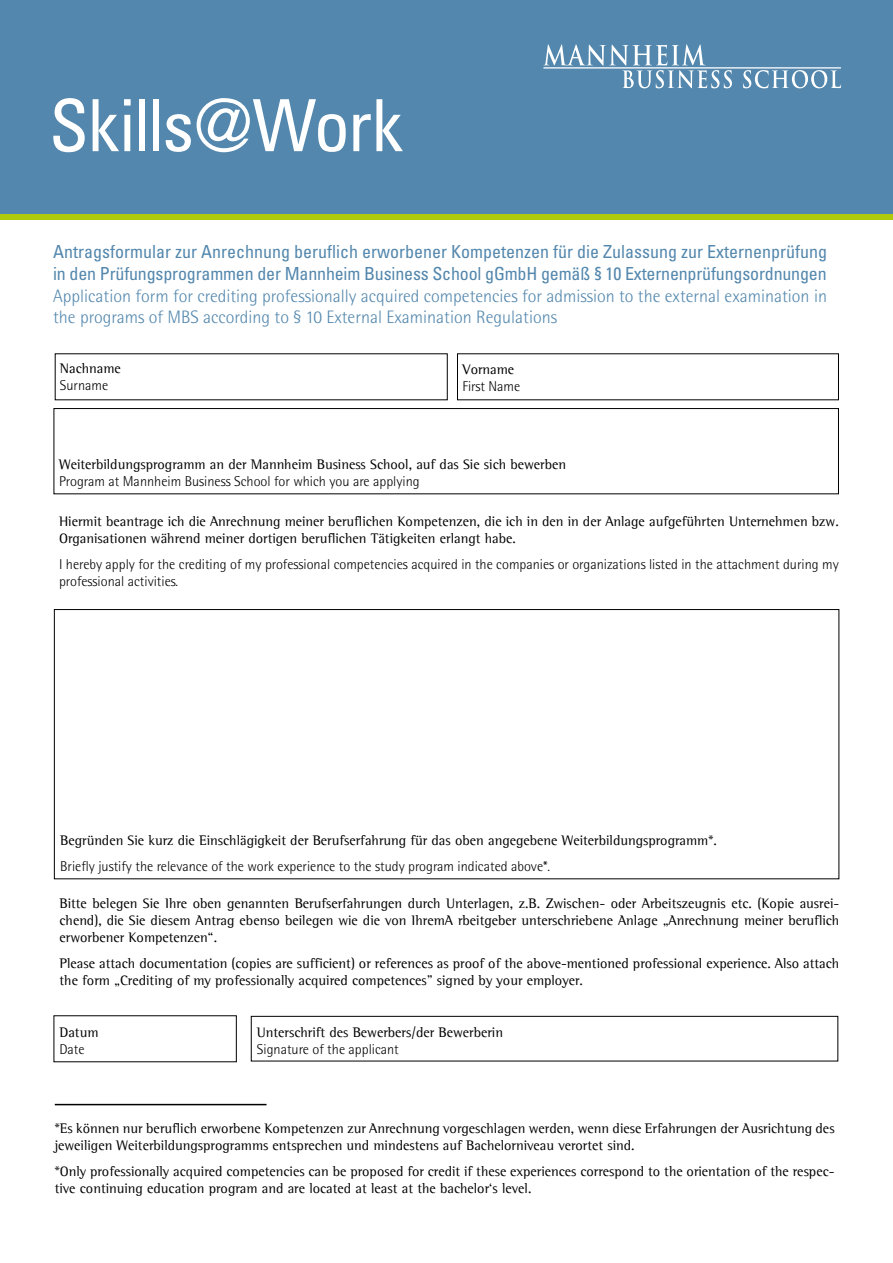
<style>
.page{position:relative;width:893px;height:1263px;background:#fff}
.page>*{position:absolute;margin:0;border:0;box-sizing:border-box;transform-origin:0 0}
.t1{font:condensed 72px "Univers LT Std";letter-spacing:-.025em;color:#fff}
.t2{font:condensed 18px/21.6px "Univers LT Std";color:#5387ad}
.t3{font:300 18px/21.6px "Rotis Semi Sans Std";color:#5387ad}
.t4{font:14.25px/17.1px "Agfa Rotis Semi Serif";color:#000}
.t5{font:300 14.25px/17.1px "Rotis Semi Sans Std";color:#000}
</style>
<div class="page">
<div style="left:251px;top:1016px;width:587px;height:45px;border:1px solid #000"></div>
<div style="left:0;top:0;width:893px;height:216px;background:#5387ad"></div>
<hr style="left:543px;top:67px;width:298px;height:2px;background:#fff">
<svg style="left:544px;top:44px;width:188px;height:44px"></svg>
<svg style="left:743px;top:70px;width:98px;height:18px"></svg>
<div style="left:0;top:214px;width:893px;height:6px;background:#afca0b"></div>
<div style="left:54px;top:408px;width:785px;height:86px;border:1px solid #000"></div>
<hr style="left:55px;top:1104px;width:212px;height:1px;background:#000">
<h1 class="t1" style="left:49px;top:80px;width:356px">Skills@Work</h1>
<p class="t2" style="left:53px;top:241px;width:775px">Antragsformular zur Anrechnung beruflich erworbener Kompetenzen für die Zulassung zur Externenprüfung in den Prüfungsprogrammen der Mannheim Business School gGmbH gemäß § 10 Externenprüfungsordnungen</p>
<p class="t3" style="left:53px;top:285px;width:775px">Application form for crediting professionally acquired competencies for admission to the external examination in the programs of MBS according to § 10 External Examination Regulations</p>
<p class="t4" style="left:60px;top:359px;width:62px">Nachname</p>
<p class="t5" style="left:60px;top:376px;width:50px">Surname</p>
<p class="t4" style="left:463px;top:360px;width:53px">Vorname</p>
<p class="t5" style="left:463px;top:377px;width:59px">First Name</p>
<p class="t4" style="left:59px;top:456px;width:509px">Weiterbildungsprogramm an der Mannheim Business School, auf das Sie sich bewerben</p>
<p class="t5" style="left:59px;top:473px;width:362px">Program at Mannheim Business School for which you are applying</p>
<p class="t4" style="left:59px;top:513px;width:781px">Hiermit beantrage ich die Anrechnung meiner beruflichen Kompetenzen, die ich in den in der Anlage aufgeführten Unternehmen bzw.<br>Organisationen während meiner dortigen beruflichen Tätigkeiten erlangt habe.</p>
<p class="t5" style="left:59px;top:556px;width:781px">I hereby apply for the crediting of my professional competencies acquired in the companies or organizations listed in the attachment during my professional activities.</p>
<p class="t4" style="left:60px;top:832px;width:658px">Begründen Sie kurz die Einschlägigkeit der Berufserfahrung für das oben angegebene Weiterbildungsprogramm*.</p>
<p class="t5" style="left:60px;top:857px;width:491px">Briefly justify the relevance of the work experience to the study program indicated above*.</p>
<p class="t4" style="left:60px;top:895px;width:781px;text-align:justify">Bitte belegen Sie Ihre oben genannten Berufserfahrungen durch Unterlagen, z.B. Zwischen- oder Arbeitszeugnis etc. (Kopie ausrei&shy;chend), die Sie diesem Antrag ebenso beilegen wie die von IhremA rbeitgeber unterschriebene Anlage „Anrechnung meiner beruflich erworbener Kompetenzen“.</p>
<p class="t4" style="left:60px;top:954px;width:781px">Please attach documentation (copies are sufficient) or references as proof of the above-mentioned professional experience. Also attach the form „Crediting of my professionally acquired competences” signed by your employer.</p>
<p class="t4" style="left:59px;top:1023px;width:41px">Datum</p>
<p class="t5" style="left:59px;top:1040px;width:27px">Date</p>
<p class="t4" style="left:257px;top:1023px;width:248px">Unterschrift des Bewerbers/der Bewerberin</p>
<p class="t5" style="left:257px;top:1040px;width:143px">Signature of the applicant</p>
<p class="t4" style="left:55px;top:1119px;width:781px">*Es können nur beruflich erworbene Kompetenzen zur Anrechnung vorgeschlagen werden, wenn diese Erfahrungen der Ausrichtung des jeweiligen Weiterbildungsprogramms entsprechen und mindestens auf Bachelorniveau verortet sind.</p>
<p class="t4" style="left:55px;top:1162px;width:781px">*Only professionally acquired competencies can be proposed for credit if these experiences correspond to the orientation of the respec&shy;tive continuing education program and are located at least at the bachelor‘s level.</p>
</div>
